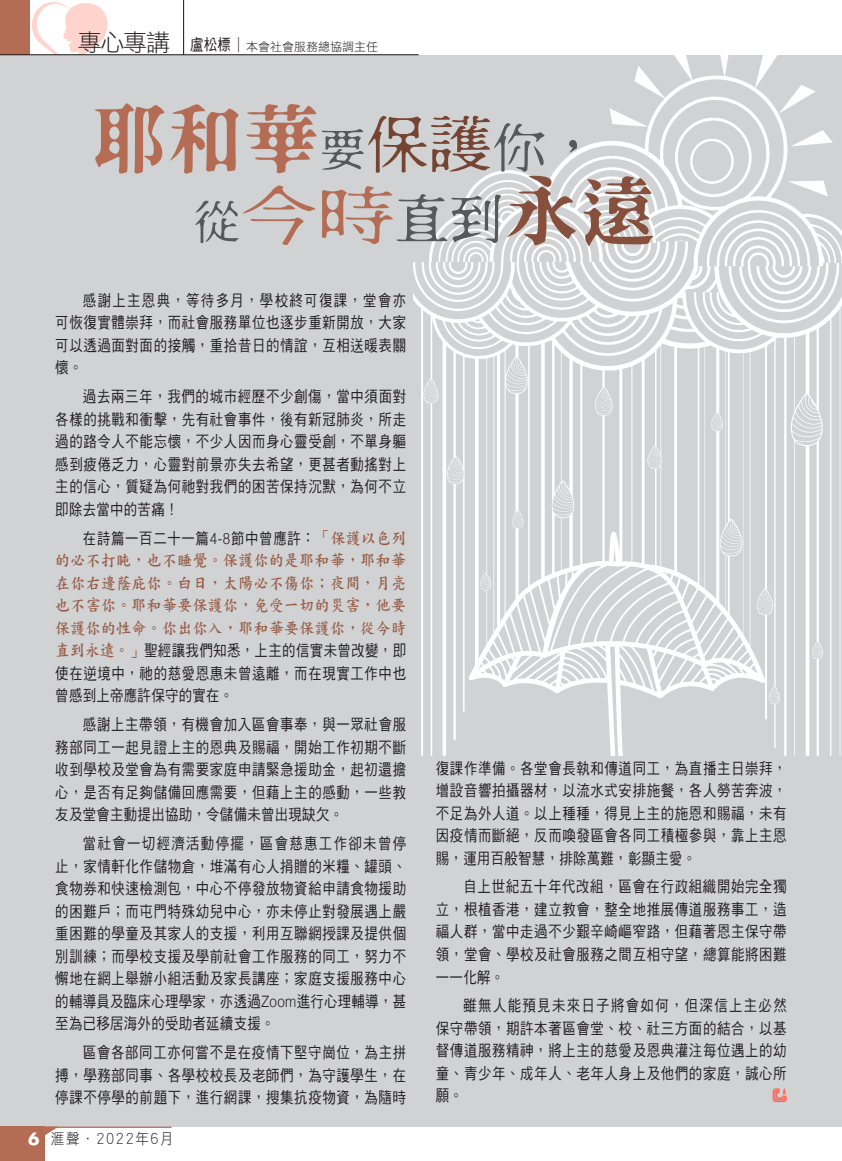
<style>
.page{position:relative;width:842px;height:1161px;background:#fff}
.page>*{position:absolute;margin:0;border:0;box-sizing:border-box;transform-origin:0 0}
.t1{font:16.5px/22.5px "DF Kai Shu HK W7";letter-spacing:.03em;color:#985c45;text-align:justify;scale:.9 1}
.t2{font:15.75px/22.5px "DF Hei HK W5";letter-spacing:.05em;color:#231f20;text-align:justify;scale:.85 1}
.t3{font:15px "DF Hei HK W3";letter-spacing:.12em;color:#231f20;scale:.9 1}
.t4{font:12px "DF Hei HK W3";color:#231f20}
.s1{font-size:24px}
.s2{font-family:"DF Hei HK W5";font-size:15.75px}
.s3{font-size:15px}
.s4{font-family:"Helvetica";font-weight:300}
.s5{font-family:"DF Kai Shu HK W7";font-size:16.5px;color:#985c45}
.s6{font-family:"Futura";font-weight:700;font-size:16.5px;color:#fff}
</style>
<div class="page">
<div style="left:0;top:55px;width:842px;height:1096px;background:#d1d2d4"></div>
<img style="left:414px;top:54px;width:428px;height:701px">
<svg style="left:0;top:1126px;width:842px;height:35px"></svg>
<hr style="left:25px;top:1126px;width:147px;height:2px;background:#b46d54">
<div style="left:0;top:0;width:29px;height:55px;background:#b46d54"></div>
<hr style="left:183px;top:0;width:1px;height:55px;background:#231f20">
<svg style="left:32px;top:2px;width:75px;height:52px"></svg>
<hr style="left:0;top:54px;width:418px;height:1px;background:#231f20">
<svg style="left:95px;top:103px;width:69px;height:71px"></svg>
<svg style="left:170px;top:104px;width:68px;height:70px"></svg>
<svg style="left:246px;top:104px;width:70px;height:69px"></svg>
<svg style="left:195px;top:185px;width:120px;height:60px"></svg>
<svg style="left:322px;top:116px;width:255px;height:129px"></svg>
<svg style="left:583px;top:176px;width:70px;height:70px"></svg>
<svg style="left:773px;top:1088px;width:14px;height:14px"></svg>
<p class="t4" style="left:78px;top:40px;width:302px"><span class="s1">專心專講</span> <span class="s2">盧松標</span><span class="s3">︱</span>本會社會服務總協調主任</p>
<p class="t2" style="left:55px;top:289px;width:414px;text-indent:28px">感謝上主恩典，等待多月，學校終可復課，堂會亦可恢復實體崇拜，而社會服務單位也逐步重新開放，大家可以透過面對面的接觸，重拾昔日的情誼，互相送暖表關懷。</p>
<p class="t2" style="left:55px;top:385px;width:414px;text-indent:28px">過去兩三年，我們的城市經歷不少創傷，當中須面對各樣的挑戰和衝擊，先有社會事件，後有新冠肺炎，所走過的路令人不能忘懷，不少人因而身心靈受創，不單身軀感到疲倦乏力，心靈對前景亦失去希望，更甚者動搖對上主的信心，質疑為何祂對我們的困苦保持沉默，為何不立即除去當中的苦痛！</p>
<p class="t2" style="left:83px;top:527px;width:382px">在詩篇一百二十一篇<span class="s4">4-8</span>節中曾應許：<span class="s5">「保護以色列</span></p>
<p class="t1" style="left:55px;top:549px;width:391px">的必不打盹，也不睡覺。保護你的是耶和華，耶和華在你右邊蔭庇你。白日，太陽必不傷你；夜間，月亮也不害你。耶和華要保護你，免受一切的災害，他要保護你的性命。你出你入，耶和華要保護你，從今時</p>
<p class="t2" style="left:55px;top:639px;width:414px"><span class="s5">直到永遠。」</span>聖經讓我們知悉，上主的信實未曾改變，即使在逆境中，祂的慈愛恩惠未曾遠離，而在現實工作中也曾感到上帝應許保守的實在。</p>
<p class="t2" style="left:55px;top:713px;width:414px;text-indent:28px">感謝上主帶領，有機會加入區會事奉，與一眾社會服務部同工一起見證上主的恩典及賜福，開始工作初期不斷收到學校及堂會為有需要家庭申請緊急援助金，起初還擔心，是否有足夠儲備回應需要，但藉上主的感動，一些教友及堂會主動提出協助，令儲備未曾出現缺欠。</p>
<p class="t2" style="left:55px;top:832px;width:414px;text-indent:28px">當社會一切經濟活動停擺，區會慈惠工作卻未曾停止，家情軒化作儲物倉，堆滿有心人捐贈的米糧、罐頭、食物券和快速檢測包，中心不停發放物資給申請食物援助的困難戶；而屯門特殊幼兒中心，亦未停止對發展遇上嚴重困難的學童及其家人的支援，利用互聯網授課及提供個別訓練；而學校支援及學前社會工作服務的同工，努力不懈地在網上舉辦小組活動及家長講座；家庭支援服務中心的輔導員及臨床心理學家，亦透過<span class="s4">Zoom</span>進行心理輔導，甚至為已移居海外的受助者延續支援。</p>
<p class="t2" style="left:55px;top:1041px;width:414px;text-indent:28px">區會各部同工亦何嘗不是在疫情下堅守崗位，為主拼搏，學務部同事、各學校校長及老師們，為守護學生，在停課不停學的前題下，進行網課，搜集抗疫物資，為隨時</p>
<p class="t3" style="left:28px;top:1131px;width:163px"><span class="s6">6</span> 滙聲．2022年6月</p>
<p class="t2" style="left:436px;top:756px;width:414px">復課作準備。各堂會長執和傳道同工，為直播主日崇拜，增設音響拍攝器材，以流水式安排施餐，各人勞苦奔波，不足為外人道。以上種種，得見上主的施恩和賜福，未有因疫情而斷絕，反而喚發區會各同工積極參與，靠上主恩賜，運用百般智慧，排除萬難，彰顯主愛。</p>
<p class="t2" style="left:436px;top:875px;width:414px;text-indent:28px">自上世紀五十年代改組，區會在行政組織開始完全獨立，根植香港，建立教會，整全地推展傳道服務事工，造福人群，當中走過不少艱辛崎嶇窄路，但藉著恩主保守帶領，堂會、學校及社會服務之間互相守望，總算能將困難一一化解。</p>
<p class="t2" style="left:436px;top:994px;width:414px;text-indent:28px">雖無人能預見未來日子將會如何，但深信上主必然保守帶領，期許本著區會堂、校、社三方面的結合，以基督傳道服務精神，將上主的慈愛及恩典灌注每位遇上的幼童、青少年、成年人、老年人身上及他們的家庭，誠心所願。</p>
</div>
